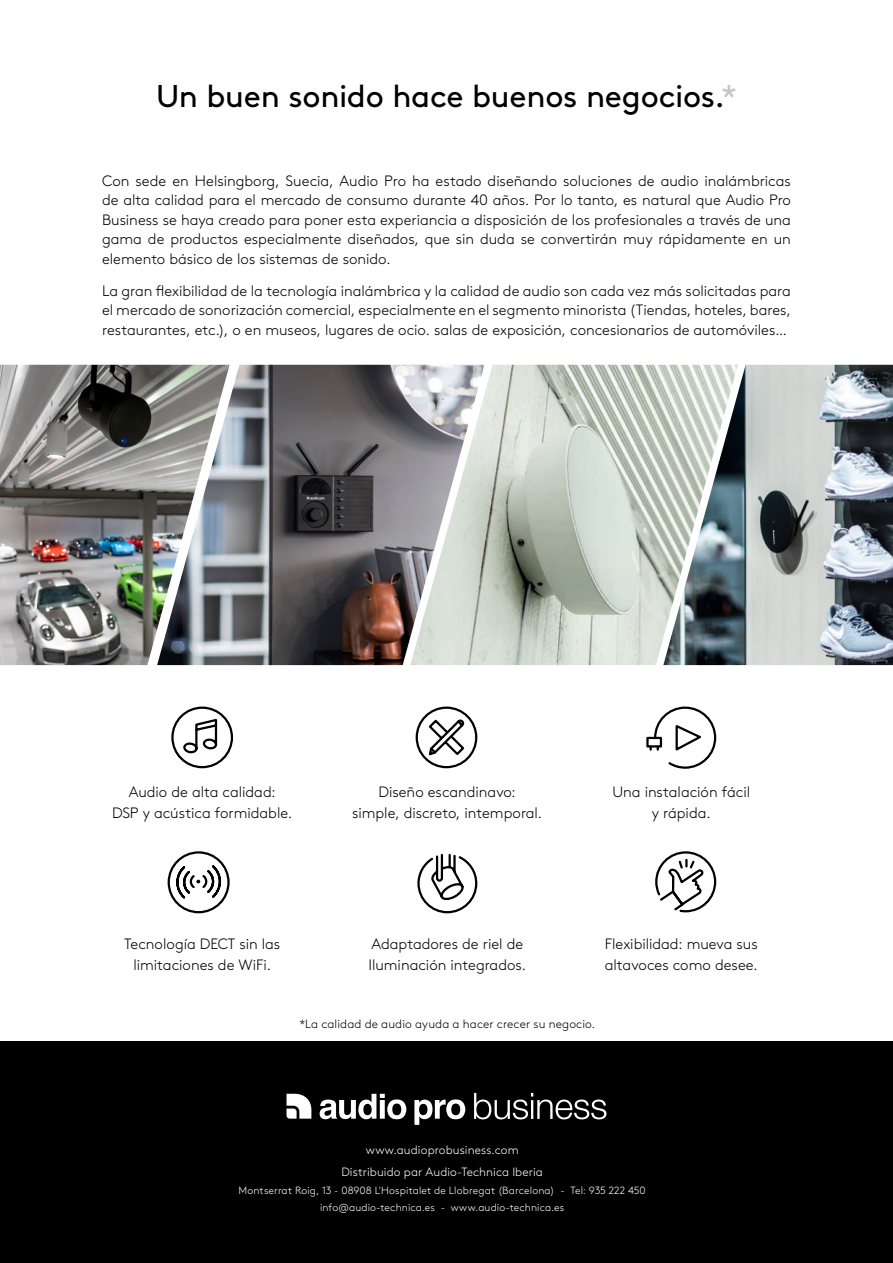
<style>
.page{position:relative;width:893px;height:1263px;background:#fff}
.page>*{position:absolute;margin:0;border:0;box-sizing:border-box;transform-origin:0 0}
.t1{font:31.5px "Brown";letter-spacing:-.01em;color:#000}
.t2{font:300 15px/21px "Brown";color:#000;text-align:center}
.t3{font:300 12px/22.8px "Brown";letter-spacing:.01em;color:#fff;text-align:center}
.t4{font:300 12px "Brown";letter-spacing:.01em;color:#000}
.t5{font:300 10.5px/17.4px "Brown";letter-spacing:.015em;color:#fff;text-align:center}
.s1{color:#c6c6c6}
</style>
<div class="page">
<div style="left:0;top:1042px;width:893px;height:221px;background:#000"></div>
<svg style="left:286px;top:1094px;width:25px;height:25px"></svg>
<svg style="left:320px;top:1094px;width:86px;height:25px"></svg>
<svg style="left:414px;top:1099px;width:51px;height:26px"></svg>
<svg style="left:474px;top:1093px;width:132px;height:26px"></svg>
<svg style="left:171px;top:706px;width:63px;height:63px"></svg>
<svg style="left:646px;top:706px;width:71px;height:63px"></svg>
<svg style="left:415px;top:706px;width:63px;height:63px"></svg>
<svg style="left:655px;top:851px;width:62px;height:62px"></svg>
<svg style="left:167px;top:851px;width:63px;height:63px"></svg>
<svg style="left:417px;top:853px;width:61px;height:61px"></svg>
<img style="left:738px;top:365px;width:155px;height:300px">
<img style="left:0;top:365px;width:157px;height:300px">
<img style="left:485px;top:365px;width:253px;height:300px">
<img style="left:157px;top:365px;width:328px;height:300px">
<h1 class="t1" style="left:156px;top:73px;width:582px">Un buen sonido hace buenos negocios.<span class="s1">*</span></h1>
<p class="t2" style="left:102px;top:170px;width:690px;line-height:19.5px;text-align:justify">Con sede en Helsingborg, Suecia, Audio Pro ha estado diseñando soluciones de audio inalámbricas de alta calidad para el mercado de consumo durante 40 años. Por lo tanto, es natural que Audio Pro Business se haya creado para poner esta experiancia a disposición de los profesionales a través de una gama de productos especialmente diseñados, que sin duda se convertirán muy rápidamente en un elemento básico de los sistemas de sonido.</p>
<p class="t2" style="left:102px;top:280px;width:690px;line-height:19.5px;text-align:justify">La gran flexibilidad de la tecnología inalámbrica y la calidad de audio son cada vez más solicitadas para el mercado de sonorización comercial, especialmente en el segmento minorista (Tiendas, hoteles, bares, restaurantes, etc.), o en museos, lugares de ocio. salas de exposición, concesionarios de automóviles...</p>
<p class="t2" style="left:112px;top:780px;width:182px">Audio de alta calidad:<br>DSP y acústica formidable.</p>
<p class="t2" style="left:612px;top:780px;width:139px">Una instalación fácil y rápida.</p>
<p class="t2" style="left:352px;top:780px;width:191px">Diseño escandinavo:<br>simple, discreto, intemporal.</p>
<p class="t2" style="left:124px;top:932px;width:158px">Tecnología DECT sin las limitaciones de WiFi.</p>
<p class="t2" style="left:605px;top:932px;width:155px;text-align:left">Flexibilidad: mueva sus altavoces como desee.</p>
<p class="t2" style="left:369px;top:932px;width:159px;text-align:left">Adaptadores de riel de<br>Iluminación integrados.</p>
<p class="t4" style="left:299px;top:1015px;width:297px">*La calidad de audio ayuda a hacer crecer su negocio.</p>
<p class="t3" style="left:341px;top:1137px;width:203px">www.audioprobusiness.com<br>Distribuido par Audio-Technica Iberia</p>
<p class="t5" style="left:238px;top:1181px;width:409px">Montserrat Roig, 13 - 08908 L'Hospitalet de Llobregat (Barcelona) - Tel: 935 222 450 info@audio-technica.es - www.audio-technica.es</p>
</div>
